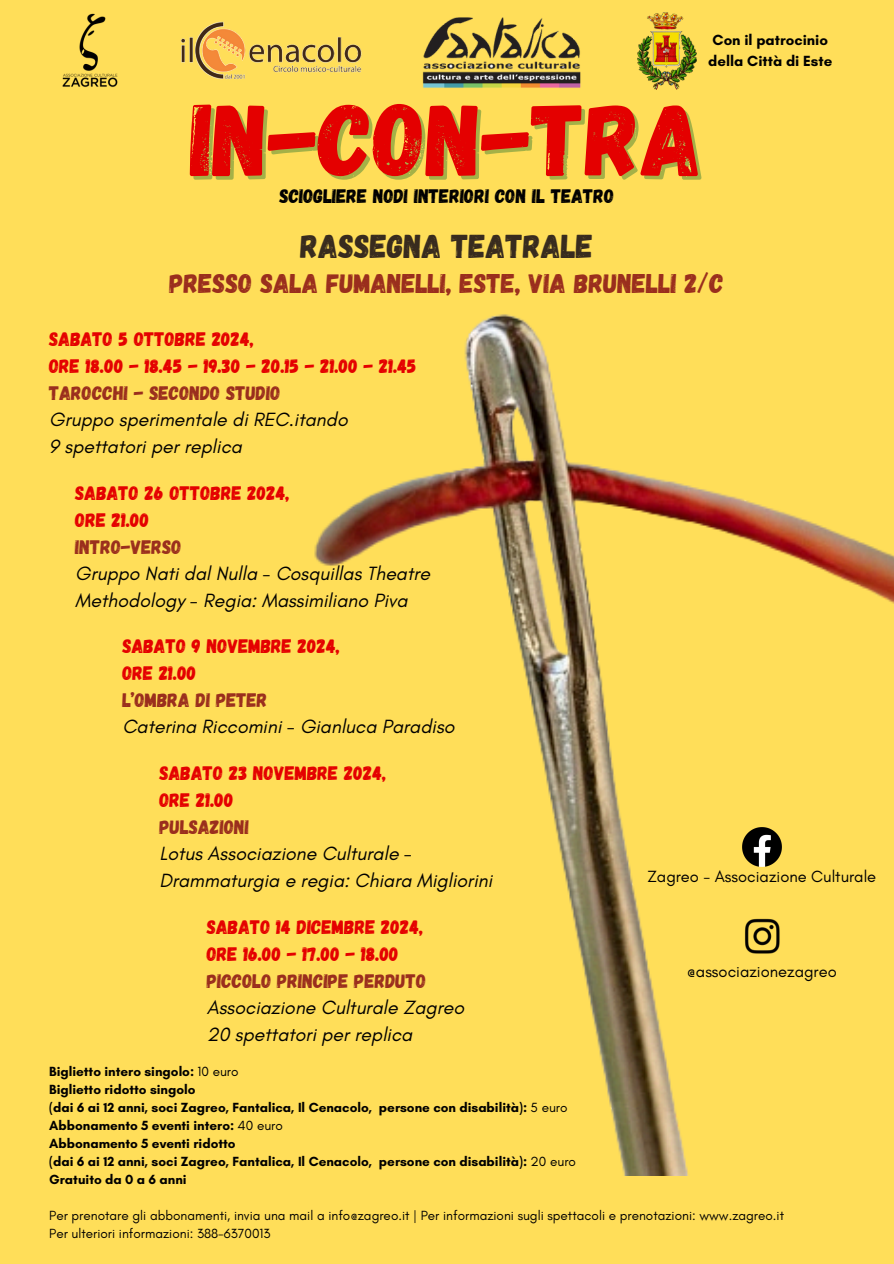
<style>
.page{position:relative;width:894px;height:1264px;background:#fff}
.page>*{position:absolute;margin:0;border:0;box-sizing:border-box;transform-origin:0 0}
.t1{font:102px "Gagalin";color:#e40000}
.t2{font:33px "Gagalin";color:#382b1e}
.t3{font:27px "Gagalin";color:#9a2e1d}
.t4{font:italic 19.5px/26.7px "Glacial Indifference";color:#000}
.t5{font:19.5px/26.7px "Gagalin";color:#e40000}
.t6{font:19.5px "Gagalin";color:#000}
.t7{font:16.5px "Glacial Indifference";color:#000}
.t8{font:700 15px/20.2px "Glacial Indifference";color:#000}
.t9{font:700 13.5px "Glacial Indifference";color:#000}
.t10{font:13.5px "Glacial Indifference";color:#000}
.s1{color:#9a2e1d}
.s2{font-family:"Glacial Indifference";font-style:italic;color:#000}
.s3{font-family:"Gagalin";font-style:normal;color:#e40000}
.s4{font-family:"Gagalin";font-style:normal;color:#9a2e1d}
.s5{font-weight:400}
</style>
<div class="page">
<div style="left:0;top:0;width:893px;height:1263px;background:#ffde59"></div>
<img style="left:62px;top:13px;width:56px;height:74px">
<img style="left:314px;top:52px;width:579px;height:1123px">
<img style="left:421px;top:17px;width:160px;height:72px">
<img style="left:742px;top:827px;width:39px;height:39px">
<img style="left:741px;top:916px;width:41px;height:40px">
<img style="left:181px;top:21px;width:183px;height:62px">
<img style="left:637px;top:13px;width:59px;height:76px">
<p class="t8" style="left:708px;top:30px;width:125px">Con il patrocinio della Città di Este</p>
<p class="t1" style="left:191px;top:74px;width:513px">IN-CON-TRA</p>
<h4 class="t6" style="left:279px;top:183px;width:336px">SCIOGLIERE NODI INTERIORI CON IL TEATRO</h4>
<p class="t2" style="left:300px;top:225px;width:294px">RASSEGNA TEATRALE</p>
<p class="t3" style="left:169px;top:266px;width:556px">PRESSO SALA FUMANELLI, ESTE, VIA BRUNELLI 2/C</p>
<p class="t5" style="left:49px;top:324px;width:369px">SABATO 5 OTTOBRE 2024,<br>ORE 18.00 - 18.45 - 19.30 - 20.15 - 21.00 - 21.45<br><span class="s1">TAROCCHI - SECONDO STUDIO<br></span><span class="s2">Gruppo sperimentale di REC.itando<br>9 spettatori per replica</span></p>
<p class="t4" style="left:75px;top:479px;width:356px"><span class="s3">SABATO 26 OTTOBRE 2024,<br>ORE 21.00<br></span><span class="s4">INTRO-VERSO<br></span>Gruppo Nati dal Nulla - Cosquillas Theatre<br>Methodology - Regia: Massimiliano Piva</p>
<p class="t4" style="left:122px;top:633px;width:333px"><span class="s3">SABATO 9 NOVEMBRE 2024,<br>ORE 21.00<br></span><span class="s4">L’OMBRA DI PETER<br></span>Caterina Riccomini - Gianluca Paradiso</p>
<p class="t4" style="left:159px;top:759px;width:334px"><span class="s3">SABATO 23 NOVEMBRE 2024,<br>ORE 21.00<br></span><span class="s4">PULSAZIONI<br></span>Lotus Associazione Culturale -<br>Drammaturgia e regia: Chiara Migliorini</p>
<p class="t4" style="left:207px;top:913px;width:259px"><span class="s3">SABATO 14 DICEMBRE 2024,<br>ORE 16.00 - 17.00 - 18.00<br></span><span class="s4">PICCOLO PRINCIPE PERDUTO<br></span>Associazione Culturale Zagreo<br>20 spettatori per replica</p>
<p class="t7" style="left:647px;top:866px;width:230px">Zagreo - Associazione Culturale</p>
<h2 class="t7" style="left:686px;top:961px;width:151px">@associazionezagreo</h2>
<h3 class="t9" style="left:49px;top:1062px;width:191px">Biglietto intero singolo: <span class="s5">10 euro</span></h3>
<h5 class="t9" style="left:49px;top:1080px;width:148px">Biglietto ridotto singolo</h5>
<h5 class="t9" style="left:49px;top:1098px;width:519px">(dai 6 ai 12 anni, soci Zagreo, Fantalica, Il Cenacolo, persone con disabilità): <span class="s5">5 euro</span></h5>
<h5 class="t9" style="left:49px;top:1116px;width:235px">Abbonamento 5 eventi intero: <span class="s5">40 euro</span></h5>
<h5 class="t9" style="left:49px;top:1134px;width:188px">Abbonamento 5 eventi ridotto</h5>
<p class="t9" style="left:49px;top:1152px;width:528px">(dai 6 ai 12 anni, soci Zagreo, Fantalica, Il Cenacolo, persone con disabilità): <span class="s5">20 euro</span></p>
<p class="t9" style="left:49px;top:1170px;width:139px">Gratuito da 0 a 6 anni</p>
<p class="t10" style="left:49px;top:1206px;width:736px">Per prenotare gli abbonamenti, invia una mail a info@zagreo.it | Per informazioni sugli spettacoli e prenotazioni: www.zagreo.it</p>
<p class="t10" style="left:49px;top:1224px;width:223px">Per ulteriori informazioni: 388-6370013</p>
</div>
